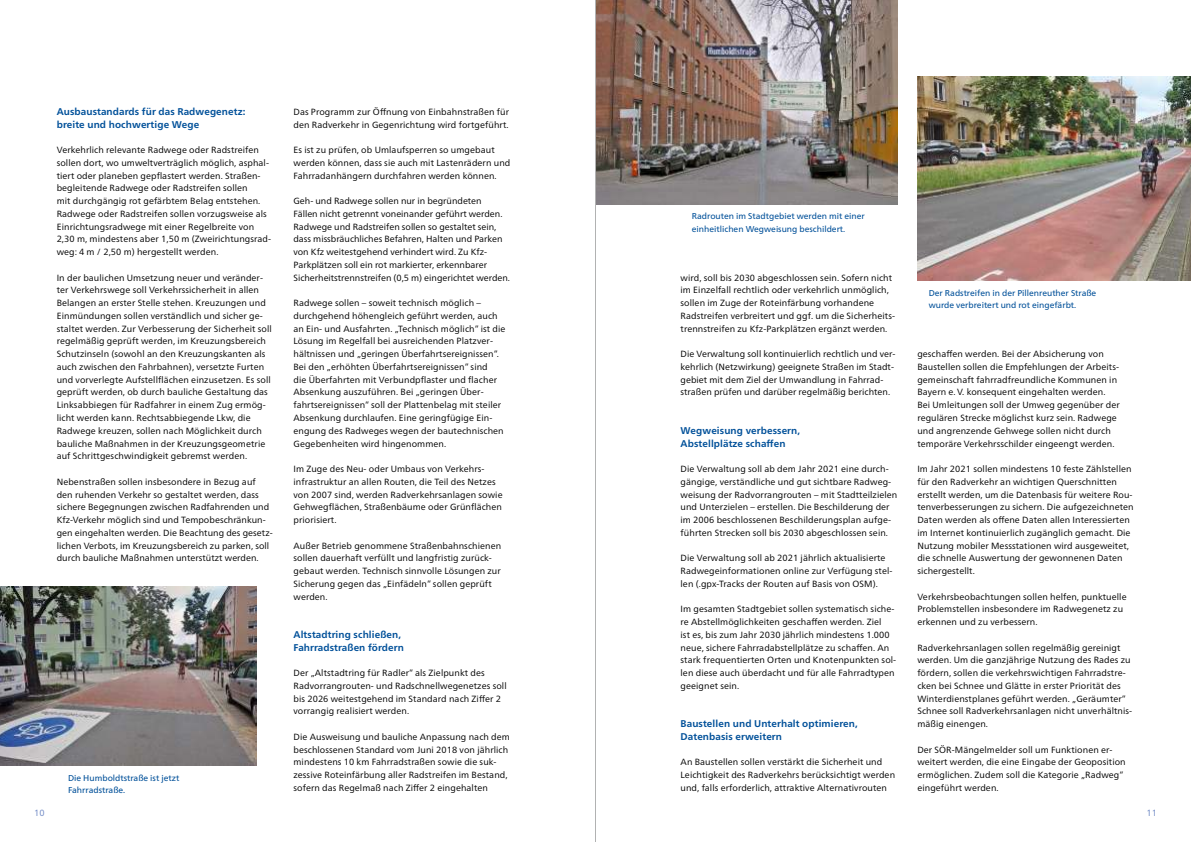
<style>
.page{position:relative;width:1191px;height:842px;background:#fff}
.page>*{position:absolute;margin:0;border:0;box-sizing:border-box;transform-origin:0 0}
.t1{font:700 9.8px/12.8px "Neue Frutiger World";letter-spacing:.01em;color:#005099}
.t2{font:9px/12.8px "Neue Frutiger World";letter-spacing:.01em;color:#000}
.t3{font:9px "Neue Frutiger World";color:#6f89c5}
.t4{font:8.5px/12.5px "Neue Frutiger World";color:#005099}
</style>
<div class="page">
<img style="left:917px;top:77px;width:274px;height:204px">
<img style="left:0;top:587px;width:257px;height:178px">
<img style="left:596px;top:0;width:301px;height:204px">
<hr style="left:595px;top:0;width:1px;height:842px;background:#b1b2b2">
<p class="t1" style="left:57px;top:105px;width:190px">Ausbaustandards für das Radwegenetz: breite und hochwertige Wege</p>
<p class="t2" style="left:57px;top:144px;width:216px">Verkehrlich relevante Radwege oder Radstreifen sollen dort, wo umweltverträglich möglich, asphal&shy;tiert oder planeben gepflastert werden. Straßen&shy;begleitende Radwege oder Radstreifen sollen<br>mit durchgängig rot gefärbtem Belag entstehen.<br>Radwege oder Radstreifen sollen vorzugsweise als Einrichtungsradwege mit einer Regelbreite von 2,30 m, mindestens aber 1,50 m (Zweirichtungsrad&shy;weg: 4 m / 2,50 m) hergestellt werden.</p>
<p class="t2" style="left:57px;top:271px;width:217px">In der baulichen Umsetzung neuer und veränder&shy;ter Verkehrswege soll Verkehrssicherheit in allen Belangen an erster Stelle stehen. Kreuzungen und Einmündungen sollen verständlich und sicher ge&shy;staltet werden. Zur Verbesserung der Sicherheit soll regelmäßig geprüft werden, im Kreuzungsbereich Schutzinseln (sowohl an den Kreuzungskanten als auch zwischen den Fahrbahnen), versetzte Furten und vorverlegte Aufstellflächen einzusetzen. Es soll geprüft werden, ob durch bauliche Gestaltung das Linksabbiegen für Radfahrer in einem Zug ermög&shy;licht werden kann. Rechtsabbiegende Lkw, die Radwege kreuzen, sollen nach Möglichkeit durch bauliche Maßnahmen in der Kreuzungsgeometrie auf Schrittgeschwindigkeit gebremst werden.</p>
<p class="t2" style="left:57px;top:475px;width:217px">Nebenstraßen sollen insbesondere in Bezug auf den ruhenden Verkehr so gestaltet werden, dass sichere Begegnungen zwischen Radfahrenden und Kfz-Verkehr möglich sind und Tempobeschränkun&shy;gen eingehalten werden. Die Beachtung des gesetz&shy;lichen Verbots, im Kreuzungsbereich zu parken, soll durch bauliche Maßnahmen unterstützt werden.</p>
<p class="t4" style="left:68px;top:772px;width:113px">Die Humboldtstraße ist jetzt<br>Fahrradstraße.</p>
<p class="t2" style="left:293px;top:105px;width:217px">Das Programm zur Öffnung von Einbahnstraßen für den Radverkehr in Gegenrichtung wird fortgeführt.</p>
<p class="t2" style="left:293px;top:144px;width:218px">Es ist zu prüfen, ob Umlaufsperren so umgebaut werden können, dass sie auch mit Lastenrädern und<br>Fahrradanhängern durchfahren werden können.</p>
<p class="t2" style="left:293px;top:195px;width:218px">Geh- und Radwege sollen nur in begründeten<br>Fällen nicht getrennt voneinander geführt werden.<br>Radwege und Radstreifen sollen so gestaltet sein, dass missbräuchliches Befahren, Halten und Parken von Kfz weitestgehend verhindert wird. Zu Kfz-Parkplätzen soll ein rot markierter, erkennbarer Sicherheitstrennstreifen (0,5 m) eingerichtet werden.</p>
<p class="t2" style="left:293px;top:297px;width:213px">Radwege sollen – soweit technisch möglich – durchgehend höhengleich geführt werden, auch an Ein- und Ausfahrten. „Technisch möglich“ ist die Lösung im Regelfall bei ausreichenden Platzver&shy;hältnissen und „geringen Überfahrtsereignissen“.<br>Bei den „erhöhten Überfahrtsereignissen“ sind<br>die Überfahrten mit Verbundpflaster und flacher Absenkung auszuführen. Bei „geringen Über&shy;fahrtsereignissen“ soll der Plattenbelag mit steiler Absenkung durchlaufen. Eine geringfügige Ein&shy;engung des Radweges wegen der bautechnischen Gegebenheiten wird hingenommen.</p>
<p class="t2" style="left:293px;top:463px;width:211px">Im Zuge des Neu- oder Umbaus von Verkehrs&shy;infrastruktur an allen Routen, die Teil des Netzes von 2007 sind, werden Radverkehrsanlagen sowie Gehwegflächen, Straßenbäume oder Grünflächen priorisiert.</p>
<p class="t2" style="left:293px;top:539px;width:209px">Außer Betrieb genommene Straßenbahnschienen sollen dauerhaft verfüllt und langfristig zurück&shy;gebaut werden. Technisch sinnvolle Lösungen zur Sicherung gegen das „Einfädeln“ sollen geprüft werden.</p>
<p class="t1" style="left:293px;top:628px;width:112px">Altstadtring schließen,<br>Fahrradstraßen fördern</p>
<p class="t2" style="left:293px;top:667px;width:215px">Der „Altstadtring für Radler“ als Zielpunkt des Radvorrangrouten- und Radschnellwegenetzes soll bis 2026 weitestgehend im Standard nach Ziffer 2 vorrangig realisiert werden.</p>
<p class="t2" style="left:293px;top:731px;width:218px">Die Ausweisung und bauliche Anpassung nach dem beschlossenen Standard vom Juni 2018 von jährlich mindestens 10 km Fahrradstraßen sowie die suk&shy;zessive Roteinfärbung aller Radstreifen im Bestand, sofern das Regelmaß nach Ziffer 2 eingehalten</p>
<p class="t4" style="left:692px;top:211px;width:174px">Radrouten im Stadtgebiet werden mit einer einheitlichen Wegweisung beschildert.</p>
<p class="t2" style="left:680px;top:271px;width:216px">wird, soll bis 2030 abgeschlossen sein. Sofern nicht im Einzelfall rechtlich oder verkehrlich unmöglich, sollen im Zuge der Roteinfärbung vorhandene Radstreifen verbreitert und ggf. um die Sicherheits&shy;trennstreifen zu Kfz-Parkplätzen ergänzt werden.</p>
<p class="t2" style="left:680px;top:348px;width:216px">Die Verwaltung soll kontinuierlich rechtlich und ver&shy;kehrlich (Netzwirkung) geeignete Straßen im Stadt&shy;gebiet mit dem Ziel der Umwandlung in Fahrrad&shy;straßen prüfen und darüber regelmäßig berichten.</p>
<p class="t1" style="left:680px;top:424px;width:121px">Wegweisung verbessern,<br>Abstellplätze schaffen</p>
<p class="t2" style="left:680px;top:463px;width:218px">Die Verwaltung soll ab dem Jahr 2021 eine durch&shy;gängige, verständliche und gut sichtbare Radweg&shy;weisung der Radvorrangrouten – mit Stadtteilzielen und Unterzielen – erstellen. Die Beschilderung der im 2006 beschlossenen Beschilderungsplan aufge&shy;führten Strecken soll bis 2030 abgeschlossen sein.</p>
<p class="t2" style="left:680px;top:552px;width:213px">Die Verwaltung soll ab 2021 jährlich aktualisierte<br>Radwegeinformationen online zur Verfügung stel&shy;len (.gpx-Tracks der Routen auf Basis von OSM).</p>
<p class="t2" style="left:680px;top:603px;width:217px">Im gesamten Stadtgebiet sollen systematisch siche&shy;re Abstellmöglichkeiten geschaffen werden. Ziel<br>ist es, bis zum Jahr 2030 jährlich mindestens 1.000 neue, sichere Fahrradabstellplätze zu schaffen. An stark frequentierten Orten und Knotenpunkten sol&shy;len diese auch überdacht und für alle Fahrradtypen geeignet sein.</p>
<p class="t1" style="left:680px;top:717px;width:178px">Baustellen und Unterhalt optimieren,<br>Datenbasis erweitern</p>
<p class="t2" style="left:680px;top:756px;width:216px">An Baustellen sollen verstärkt die Sicherheit und<br>Leichtigkeit des Radverkehrs berücksichtigt werden und, falls erforderlich, attraktive Alternativrouten</p>
<p class="t4" style="left:928px;top:287px;width:169px">Der Radstreifen in der Pillenreuther Straße wurde verbreitert und rot eingefärbt.</p>
<p class="t2" style="left:917px;top:348px;width:204px">geschaffen werden. Bei der Absicherung von Baustellen sollen die Empfehlungen der Arbeits&shy;gemeinschaft fahrradfreundliche Kommunen in Bayern e. V. konsequent eingehalten werden.<br>Bei Umleitungen soll der Umweg gegenüber der regulären Strecke möglichst kurz sein. Radwege und angrenzende Gehwege sollen nicht durch temporäre Verkehrsschilder eingeengt werden.</p>
<p class="t2" style="left:917px;top:463px;width:218px">Im Jahr 2021 sollen mindestens 10 feste Zählstellen für den Radverkehr an wichtigen Querschnitten erstellt werden, um die Datenbasis für weitere Rou&shy;tenverbesserungen zu sichern. Die aufgezeichneten Daten werden als offene Daten allen Interessierten im Internet kontinuierlich zugänglich gemacht. Die Nutzung mobiler Messstationen wird ausgeweitet, die schnelle Auswertung der gewonnenen Daten sichergestellt.</p>
<p class="t2" style="left:917px;top:590px;width:211px">Verkehrsbeobachtungen sollen helfen, punktuelle<br>Problemstellen insbesondere im Radwegenetz zu erkennen und zu verbessern.</p>
<p class="t2" style="left:917px;top:641px;width:216px">Radverkehrsanlagen sollen regelmäßig gereinigt werden. Um die ganzjährige Nutzung des Rades zu fördern, sollen die verkehrswichtigen Fahrradstre&shy;cken bei Schnee und Glätte in erster Priorität des Winterdienstplanes geführt werden. „Geräumter“ Schnee soll Radverkehrsanlagen nicht unverhältnis&shy;mäßig einengen.</p>
<p class="t2" style="left:917px;top:743px;width:210px">Der SÖR-Mängelmelder soll um Funktionen er&shy;weitert werden, die eine Eingabe der Geoposition ermöglichen. Zudem soll die Kategorie „Radweg“ eingeführt werden.</p>
<p class="t3" style="left:34px;top:809px;width:12px">10</p>
<p class="t3" style="left:1146px;top:809px;width:12px">11</p>
</div>
